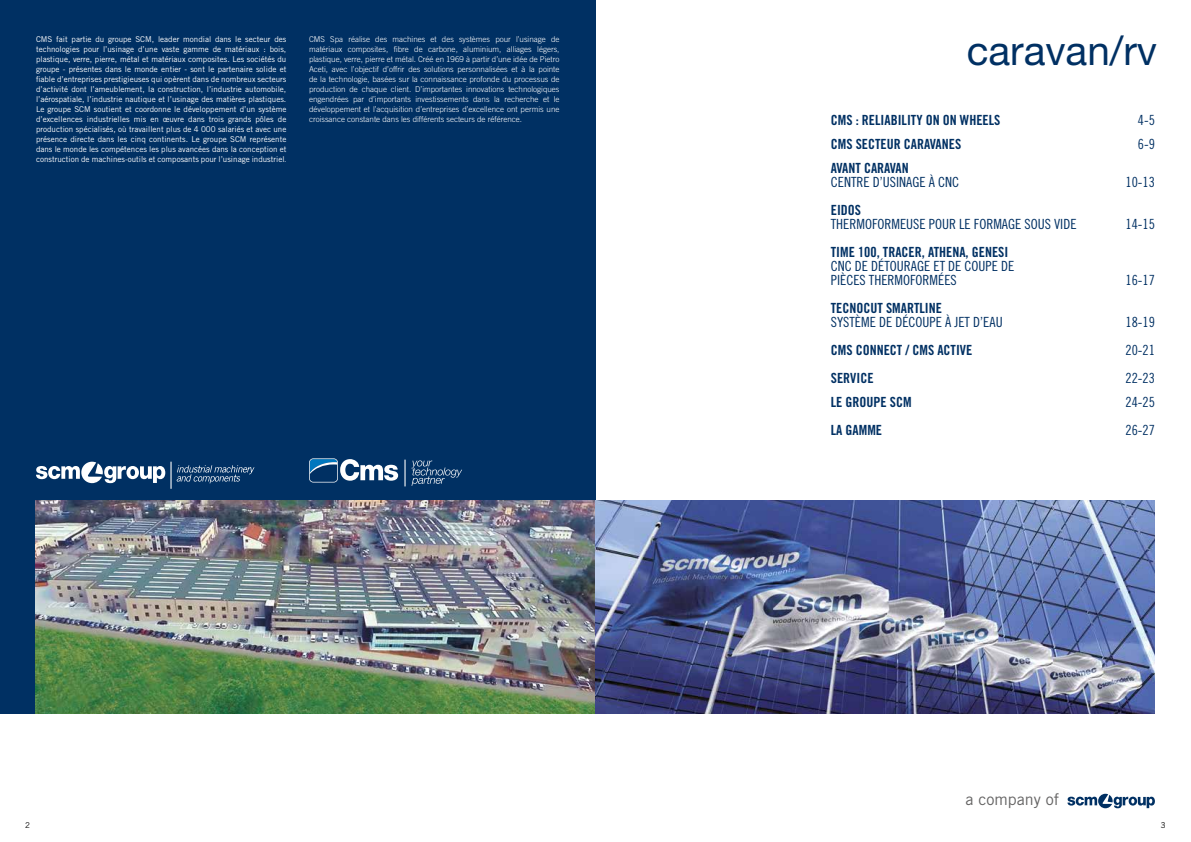
<style>
.page{position:relative;width:1191px;height:842px;background:#fff}
.page>*{position:absolute;margin:0;border:0;box-sizing:border-box;transform-origin:0 0}
.t1{font:40.5px "Helvetica Neue LT Std";color:#003063}
.t2{font:16.1px "Trade Gothic LT Std";color:#646363}
.t3{font:14px/14px "Trade Gothic LT Std Cn 18";color:#003063}
.t4{font:14px "Trade Gothic LT Std Bd Cn 20";color:#003063}
.t5{font:8px/10px "Trade Gothic LT Std";color:#fff;text-align:justify}
.t6{font:300 8px/10px "Trade Gothic LT Std";color:#fff;text-align:justify}
.t7{font:8px "Trade Gothic LT Std";color:#000}
.s1{font-family:"Trade Gothic LT Std Cn 18"}
</style>
<div class="page">
<div style="left:0;top:0;width:595px;height:713px;background:#003063"></div>
<img style="left:36px;top:501px;width:1119px;height:212px">
<svg style="left:309px;top:458px;width:89px;height:24px"></svg>
<svg style="left:411px;top:460px;width:51px;height:26px"></svg>
<svg style="left:404px;top:460px;width:1px;height:26px"></svg>
<svg style="left:36px;top:462px;width:129px;height:21px"></svg>
<hr style="left:170px;top:462px;width:2px;height:27px;background:#fff">
<svg style="left:176px;top:465px;width:78px;height:18px"></svg>
<svg style="left:1067px;top:794px;width:87px;height:14px"></svg>
<p class="t5" style="left:36px;top:34px;width:252px">CMS fait partie du groupe SCM, leader mondial dans le secteur des technologies pour l’usinage d’une vaste gamme de matériaux : bois, plastique, verre, pierre, métal et matériaux composites. Les sociétés du groupe - présentes dans le monde entier - sont le partenaire solide et fiable d’entreprises prestigieuses qui opèrent dans de nombreux secteurs d’activité dont l’ameublement, la construction, l’industrie automobile, l’aérospatiale, l’industrie nautique et l’usinage des matières plastiques.<br>Le groupe SCM soutient et coordonne le développement d’un système d’excellences industrielles mis en œuvre dans trois grands pôles de production spécialisés, où travaillent plus de 4 000 salariés et avec une présence directe dans les cinq continents. Le groupe SCM représente dans le monde les compétences les plus avancées dans la conception et construction de machines-outils et composants pour l’usinage industriel<span class="s1">.</span></p>
<p class="t6" style="left:309px;top:34px;width:252px">CMS Spa réalise des machines et des systèmes pour l’usinage de matériaux composites, fibre de carbone, aluminium, alliages légers, plastique, verre, pierre et métal. Créé en 1969 à partir d’une idée de Pietro Aceti, avec l’objectif d’offrir des solutions personnalisées et à la pointe de la technologie, basées sur la connaissance profonde du processus de production de chaque client. D’importantes innovations technologiques engendrées par d’importants investissements dans la recherche et le développement et l’acquisition d’entreprises d’excellence ont permis une croissance constante dans les différents secteurs de référence.</p>
<h1 class="t1" style="left:966px;top:26px;width:192px">caravan/rv</h1>
<h3 class="t4" style="left:831px;top:111px;width:171px">CMS : RELIABILITY ON ON WHEELS</h3>
<h3 class="t3" style="left:1137px;top:113px;width:19px">4-5</h3>
<h3 class="t4" style="left:831px;top:135px;width:132px">CMS SECTEUR CARAVANES</h3>
<h3 class="t3" style="left:1137px;top:137px;width:19px">6-9</h3>
<h3 class="t4" style="left:831px;top:159px;width:79px">AVANT CARAVAN</h3>
<h3 class="t3" style="left:831px;top:175px;width:130px">CENTRE D’USINAGE À CNC</h3>
<h3 class="t3" style="left:1125px;top:175px;width:31px">10-13</h3>
<h3 class="t4" style="left:831px;top:201px;width:32px">EIDOS</h3>
<h3 class="t3" style="left:831px;top:217px;width:247px">THERMOFORMEUSE POUR LE FORMAGE SOUS VIDE</h3>
<h3 class="t3" style="left:1125px;top:217px;width:31px">14-15</h3>
<h3 class="t4" style="left:831px;top:243px;width:179px">TIME 100, TRACER, ATHENA, GENESI</h3>
<h3 class="t3" style="left:831px;top:259px;width:185px">CNC DE DÉTOURAGE ET DE COUPE DE<br>PIÈCES THERMOFORMÉES</h3>
<h3 class="t3" style="left:1125px;top:273px;width:31px">16-17</h3>
<h3 class="t4" style="left:831px;top:299px;width:113px">TECNOCUT SMARTLINE</h3>
<h3 class="t3" style="left:831px;top:315px;width:173px">SYSTÈME DE DÉCOUPE À JET D’EAU</h3>
<h3 class="t3" style="left:1125px;top:315px;width:31px">18-19</h3>
<h3 class="t4" style="left:831px;top:341px;width:143px">CMS CONNECT / CMS ACTIVE</h3>
<h3 class="t3" style="left:1125px;top:343px;width:31px">20-21</h3>
<h3 class="t4" style="left:831px;top:369px;width:44px">SERVICE</h3>
<h3 class="t3" style="left:1125px;top:371px;width:31px">22-23</h3>
<h3 class="t4" style="left:831px;top:393px;width:82px">LE GROUPE SCM</h3>
<h3 class="t3" style="left:1125px;top:395px;width:31px">24-25</h3>
<h3 class="t4" style="left:831px;top:421px;width:53px">LA GAMME</h3>
<h3 class="t3" style="left:1125px;top:423px;width:31px">26-27</h3>
<h2 class="t2" style="left:965px;top:790px;width:95px">a company of</h2>
<p class="t7" style="left:25px;top:820px;width:6px">2</p>
<p class="t7" style="left:1160px;top:820px;width:6px">3</p>
</div>
